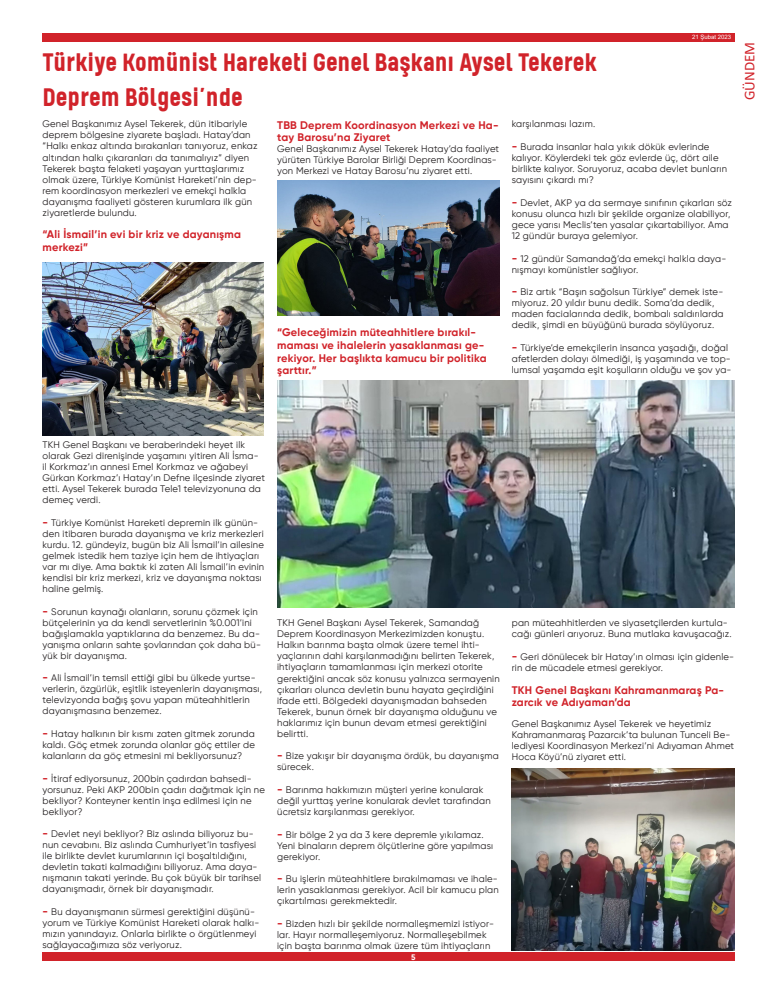
<style>
.page{position:relative;width:777px;height:993px;background:#fff}
.page>*{position:absolute;margin:0;border:0;box-sizing:border-box;transform-origin:0 0}
.t1{font:700 29px/34.8px "Kelpt A1";color:#d1232a}
.t2{font:15px "Calibri";color:#d1232a}
.t3{font:700 11px/12.6px "Gilroy";letter-spacing:.02em;color:#d1232a}
.t4{font:9.5px/11px "Gilroy";letter-spacing:.02em;color:#231f20}
.t5{font:700 8px "Gilroy";color:#fff}
.t6{font:6px "Arial";color:#fff}
.s1{font-weight:700;font-size:11px;color:#d1232a}
</style>
<div class="page">
<div style="left:42px;top:33px;width:692px;height:9px;background:#d1232a"></div>
<div style="left:42px;top:952px;width:692px;height:8px;background:#d1232a"></div>
<img style="left:277px;top:180px;width:223px;height:135px">
<img style="left:278px;top:381px;width:456px;height:226px">
<img style="left:43px;top:262px;width:220px;height:173px">
<img style="left:512px;top:768px;width:222px;height:182px">
<p class="t1" style="left:43px;top:44px;width:556px">Türkiye Komünist Hareketi Genel Başkanı Aysel Tekerek<br>Deprem Bölgesi’nde</p>
<p class="t6" style="left:692px;top:33px;width:41px">21 Şubat 2023</p>
<p class="t4" style="left:43px;top:118px;width:217px">Genel Başkanımız Aysel Tekerek, dün itibariyle deprem bölgesine ziyarete başladı. Hatay’dan “Halkı enkaz altında bırakanları tanıyoruz, enkaz altından halkı çıkaranları da tanımalıyız” diyen Tekerek başta felaketi yaşayan yurttaşlarımız olmak üzere, Türkiye Komünist Hareketi’nin dep&shy;rem koordinasyon merkezleri ve emekçi halkla dayanışma faaliyeti gösteren kurumlara ilk gün ziyaretlerde bulundu.</p>
<p class="t3" style="left:43px;top:228px;width:200px">“Ali İsmail’in evi bir kriz ve dayanışma merkezi”</p>
<p class="t3" style="left:277px;top:118px;width:223px">TBB Deprem Koordinasyon Merkezi ve Ha&shy;tay Barosu’na Ziyaret</p>
<p class="t4" style="left:277px;top:143px;width:223px">Genel Başkanımız Aysel Tekerek Hatay’da faaliyet yürüten Türkiye Barolar Birliği Deprem Koordinas&shy;yon Merkezi ve Hatay Barosu’nu ziyaret etti.</p>
<p class="t3" style="left:277px;top:326px;width:211px">“Geleceğimizin müteahhitlere bırakıl&shy;maması ve ihalelerin yasaklanması ge&shy;rekiyor. Her başlıkta kamucu bir politika şarttır.”</p>
<p class="t4" style="left:512px;top:118px;width:85px">karşılanması lazım.</p>
<p class="t4" style="left:512px;top:141px;width:217px"><span class="s1">-</span> Burada insanlar hala yıkık dökük evlerinde kalıyor. Köylerdeki tek göz evlerde üç, dört aile birlikte kalıyor. Soruyoruz, acaba devlet bunların sayısını çıkardı mı?</p>
<p class="t4" style="left:512px;top:197px;width:222px"><span class="s1">-</span> Devlet, AKP ya da sermaye sınıfının çıkarları söz konusu olunca hızlı bir şekilde organize olabiliyor, gece yarısı Meclis’ten yasalar çıkartabiliyor. Ama 12 gündür buraya gelemiyor.</p>
<p class="t4" style="left:512px;top:252px;width:216px"><span class="s1">-</span> 12 gündür Samandağ’da emekçi halkla daya&shy;nışmayı komünistler sağlıyor.</p>
<p class="t4" style="left:512px;top:286px;width:213px"><span class="s1">-</span> Biz artık “Başın sağolsun Türkiye” demek iste&shy;miyoruz. 20 yıldır bunu dedik. Soma’da dedik, maden facialarında dedik, bombalı saldırılarda dedik, şimdi en büyüğünü burada söylüyoruz.</p>
<p class="t4" style="left:512px;top:342px;width:221px"><span class="s1">-</span> Türkiye’de emekçilerin insanca yaşadığı, doğal afetlerden dolayı ölmediği, iş yaşamında ve top&shy;lumsal yaşamda eşit koşulların olduğu ve şov ya-</p>
<h2 class="t2" style="left:739px;top:100px;width:60px;rotate:-90deg">GÜNDEM</h2>
<p class="t4" style="left:43px;top:439px;width:224px">TKH Genel Başkanı ve beraberindeki heyet ilk olarak Gezi direnişinde yaşamını yitiren Ali İsma&shy;il Korkmaz’ın annesi Emel Korkmaz ve ağabeyi Gürkan Korkmaz’ı Hatay’ın Defne ilçesinde ziyaret etti. Aysel Tekerek burada Tele1 televizyonuna da demeç verdi.</p>
<p class="t4" style="left:43px;top:516px;width:223px"><span class="s1">-</span> Türkiye Komünist Hareketi depremin ilk günün&shy;den itibaren burada dayanışma ve kriz merkezleri kurdu. 12. gündeyiz, bugün biz Ali İsmail’in ailesine gelmek istedik hem taziye için hem de ihtiyaçları var mı diye. Ama baktık ki zaten Ali İsmail’in evinin kendisi bir kriz merkezi, kriz ve dayanışma noktası haline gelmiş.</p>
<p class="t4" style="left:43px;top:605px;width:220px"><span class="s1">-</span> Sorunun kaynağı olanların, sorunu çözmek için bütçelerinin ya da kendi servetlerinin %0.001’ini bağışlamakla yaptıklarına da benzemez. Bu da&shy;yanışma onların sahte şovlarından çok daha bü&shy;yük bir dayanışma.</p>
<p class="t4" style="left:43px;top:672px;width:221px"><span class="s1">-</span> Ali İsmail’in temsil ettiği gibi bu ülkede yurtse&shy;verlerin, özgürlük, eşitlik isteyenlerin dayanışması, televizyonda bağış şovu yapan müteahhitlerin dayanışmasına benzemez.</p>
<p class="t4" style="left:43px;top:727px;width:214px;text-align:justify"><span class="s1">-</span> Hatay halkının bir kısmı zaten gitmek zorunda kaldı. Göç etmek zorunda olanlar göç ettiler de kalanların da göç etmesini mi bekliyorsunuz?</p>
<p class="t4" style="left:43px;top:772px;width:224px"><span class="s1">-</span> İtiraf ediyorsunuz, 200bin çadırdan bahsedi&shy;yorsunuz. Peki AKP 200bin çadırı dağıtmak için ne bekliyor? Konteyner kentin inşa edilmesi için ne bekliyor?</p>
<p class="t4" style="left:43px;top:828px;width:220px"><span class="s1">-</span> Devlet neyi bekliyor? Biz aslında biliyoruz bu&shy;nun cevabını. Biz aslında Cumhuriyet’in tasfiyesi ile birlikte devlet kurumlarının içi boşaltıldığını, devletin takati kalmadığını biliyoruz. Ama daya&shy;nışmanın takati yerinde. Bu çok büyük bir tarihsel dayanışmadır, örnek bir dayanışmadır.</p>
<p class="t4" style="left:43px;top:905px;width:218px"><span class="s1">-</span> Bu dayanışmanın sürmesi gerektiğini düşünü&shy;yorum ve Türkiye Komünist Hareketi olarak halkı&shy;mızın yanındayız. Onlarla birlikte o örgütlenmeyi sağlayacağımıza söz veriyoruz.</p>
<p class="t4" style="left:277px;top:617px;width:224px">TKH Genel Başkanı Aysel Tekerek, Samandağ Deprem Koordinasyon Merkezimizden konuştu.<br>Halkın barınma başta olmak üzere temel ihti&shy;yaçlarının dahi karşılanmadığını belirten Tekerek, ihtiyaçların tamamlanması için merkezi otorite gerektiğini ancak söz konusu yalnızca sermayenin çıkarları olunca devletin bunu hayata geçirdiğini ifade etti. Bölgedeki dayanışmadan bahseden Tekerek, bunun örnek bir dayanışma olduğunu ve haklarımız için bunun devam etmesi gerektiğini belirtti.</p>
<p class="t4" style="left:277px;top:750px;width:223px"><span class="s1">-</span> Bize yakışır bir dayanışma ördük, bu dayanışma sürecek.</p>
<p class="t4" style="left:277px;top:783px;width:215px"><span class="s1">-</span> Barınma hakkımızın müşteri yerine konularak değil yurttaş yerine konularak devlet tarafından ücretsiz karşılanması gerekiyor.</p>
<p class="t4" style="left:277px;top:828px;width:217px"><span class="s1">-</span> Bir bölge 2 ya da 3 kere depremle yıkılamaz.<br>Yeni binaların deprem ölçütlerine göre yapılması gerekiyor.</p>
<p class="t4" style="left:277px;top:873px;width:223px;text-align:justify"><span class="s1">-</span> Bu işlerin müteahhitlere bırakılmaması ve ihale&shy;lerin yasaklanması gerekiyor. Acil bir kamucu plan çıkartılması gerekmektedir.</p>
<p class="t4" style="left:277px;top:917px;width:218px"><span class="s1">-</span> Bizden hızlı bir şekilde normalleşmemizi istiyor&shy;lar. Hayır normalleşemiyoruz. Normalleşebilmek için başta barınma olmak üzere tüm ihtiyaçların</p>
<p class="t5" style="left:411px;top:951px;width:6px">5</p>
<p class="t4" style="left:512px;top:617px;width:221px">pan müteahhitlerden ve siyasetçilerden kurtula&shy;cağı günleri arıyoruz. Buna mutlaka kavuşacağız.</p>
<p class="t4" style="left:512px;top:650px;width:224px"><span class="s1">-</span> Geri dönülecek bir Hatay’ın olması için gidenle&shy;rin de mücadele etmesi gerekiyor.</p>
<p class="t3" style="left:512px;top:683px;width:214px">TKH Genel Başkanı Kahramanmaraş Pa&shy;zarcık ve Adıyaman’da</p>
<p class="t4" style="left:512px;top:718px;width:224px">Genel Başkanımız Aysel Tekerek ve heyetimiz Kahramanmaraş Pazarcık’ta bulunan Tunceli Be&shy;lediyesi Koordinasyon Merkezi’ni Adıyaman Ahmet Hoca Köyü’nü ziyaret etti.</p>
</div>
